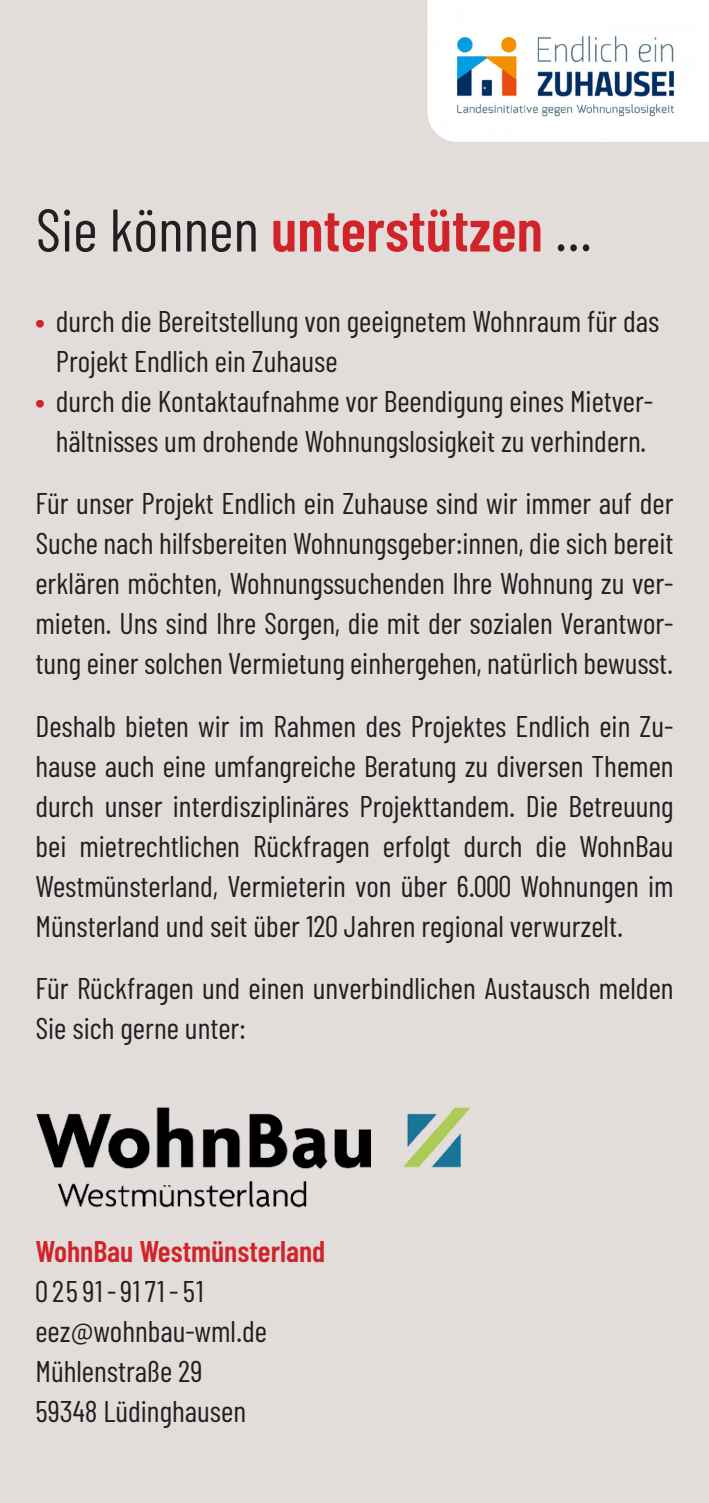
<style>
.page{position:relative;width:709px;height:1503px;background:#fff}
.page>*{position:absolute;margin:0;border:0;box-sizing:border-box;transform-origin:0 0}
.t1{font:60px "Barlow Condensed";color:#231f20}
.t2{font:30px/40px "Barlow Condensed";color:#231f20}
.t3{font:600 30px "Barlow Condensed";color:#d1232a}
.s1{font-weight:600;color:#d1232a}
.s2{font-weight:700;color:#d1232a}
</style>
<div class="page">
<div style="left:0;top:0;width:709px;height:1502px;background:#e2ddda"></div>
<svg style="left:427px;top:0;width:282px;height:142px;background:#fdfcfc"></svg>
<img style="left:430px;top:2px;width:270px;height:140px">
<img style="left:36px;top:1107px;width:434px;height:100px">
<p class="t1" style="left:35px;top:192px;width:558px">Sie können <span class="s1">unterstützen</span> ...</p>
<p class="t2" style="left:56px;top:300px;width:605px;text-indent:-20px"><span class="s2">•</span> durch die Bereitstellung von geeignetem Wohnraum für das<br>Projekt Endlich ein Zuhause</p>
<p class="t2" style="left:35px;top:380px;width:619px"><span class="s2">•</span> durch die Kontaktaufnahme vor Beendigung eines Mietver-</p>
<p class="t2" style="left:56px;top:420px;width:592px">hältnisses um drohende Wohnungslosigkeit zu verhindern.</p>
<p class="t2" style="left:35px;top:482px;width:639px;text-align:justify">Für unser Projekt Endlich ein Zuhause sind wir immer auf der Suche nach hilfsbereiten Wohnungsgeber:innen, die sich bereit erklären möchten, Wohnungssuchenden Ihre Wohnung zu ver&shy;mieten. Uns sind Ihre Sorgen, die mit der sozialen Verantwor&shy;tung einer solchen Vermietung einhergehen, natürlich bewusst.</p>
<p class="t2" style="left:35px;top:705px;width:639px;text-align:justify">Deshalb bieten wir im Rahmen des Projektes Endlich ein Zu&shy;hause auch eine umfangreiche Beratung zu diversen Themen durch unser interdisziplinäres Projekttandem. Die Betreuung bei mietrechtlichen Rückfragen erfolgt durch die WohnBau Westmünsterland, Vermieterin von über 6.000 Wohnungen im Münsterland und seit über 120 Jahren regional verwurzelt.</p>
<p class="t2" style="left:35px;top:967px;width:639px">Für Rückfragen und einen unverbindlichen Austausch melden<br>Sie sich gerne unter:</p>
<p class="t3" style="left:35px;top:1232px;width:291px">WohnBau Westmünsterland</p>
<p class="t2" style="left:35px;top:1270px;width:169px">0 25 91 - 91 71 - 51</p>
<p class="t2" style="left:35px;top:1310px;width:233px">eez@wohnbau-wml.de</p>
<p class="t2" style="left:35px;top:1350px;width:168px">Mühlenstraße 29</p>
<p class="t2" style="left:35px;top:1390px;width:212px">59348 Lüdinghausen</p>
</div>
